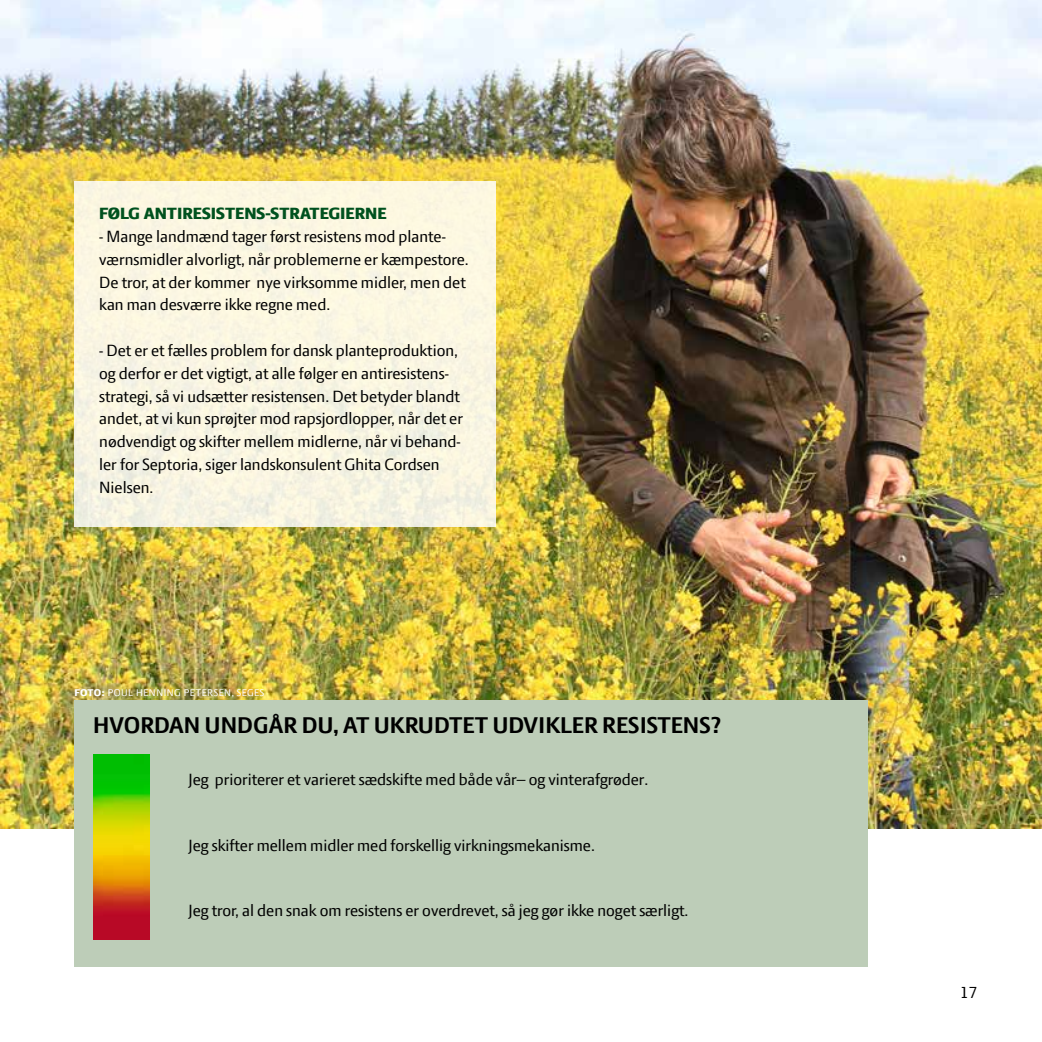
<style>
.page{position:relative;width:1042px;height:1042px;background:#fff}
.page>*{position:absolute;margin:0;border:0;box-sizing:border-box;transform-origin:0 0}
.t1{font:700 24.5px "LF Press Sans";color:#000}
.t2{font:17.5px/22.8px "LF Press Sans";color:#000}
.t3{font:800 17.5px "LF Press Sans";color:#00511e}
.t4{font:10.5px "LF Press Sans";letter-spacing:.05em;color:#fff}
.s1{font-weight:800}
</style>
<div class="page">
<img style="left:0;top:0;width:1042px;height:828px">
<div style="left:74px;top:699px;width:794px;height:267px;background:#bdcdb8"></div>
<img style="left:93px;top:754px;width:56px;height:185px">
<div style="left:74px;top:181px;width:422px;height:345px;background:#faf6e2"></div>
<p class="t3" style="left:99px;top:204px;width:289px">FØLG ANTIRESISTENS-STRATEGIERNE</p>
<p class="t2" style="left:99px;top:225px;width:371px">- Mange landmænd tager først resistens mod plante&shy;værnsmidler alvorligt, når problemerne er kæmpestore.<br>De tror, at der kommer nye virksomme midler, men det kan man desværre ikke regne med.</p>
<p class="t2" style="left:99px;top:339px;width:365px">- Det er et fælles problem for dansk planteproduktion, og derfor er det vigtigt, at alle følger en antiresistens&shy;strategi, så vi udsætter resistensen. Det betyder blandt andet, at vi kun sprøjter mod rapsjordlopper, når det er nødvendigt og skifter mellem midlerne, når vi behand&shy;ler for Septoria, siger landskonsulent Ghita Cordsen Nielsen.</p>
<p class="t4" style="left:74px;top:686px;width:191px"><span class="s1">FOTO:</span> POUL HENNING PETERSEN, SEGES</p>
<h1 class="t1" style="left:93px;top:711px;width:629px">HVORDAN UNDGÅR DU, AT UKRUDTET UDVIKLER RESISTENS?</h1>
<p class="t2" style="left:189px;top:768px;width:461px">Jeg prioriterer et varieret sædskifte med både vår– og vinterafgrøder.</p>
<p class="t2" style="left:189px;top:833px;width:408px">Jeg skifter mellem midler med forskellig virkningsmekanisme.</p>
<p class="t2" style="left:189px;top:898px;width:501px">Jeg tror, al den snak om resistens er overdrevet, så jeg gør ikke noget særligt.</p>
<p class="t2" style="left:960px;top:980px;width:19px">17</p>
</div>
